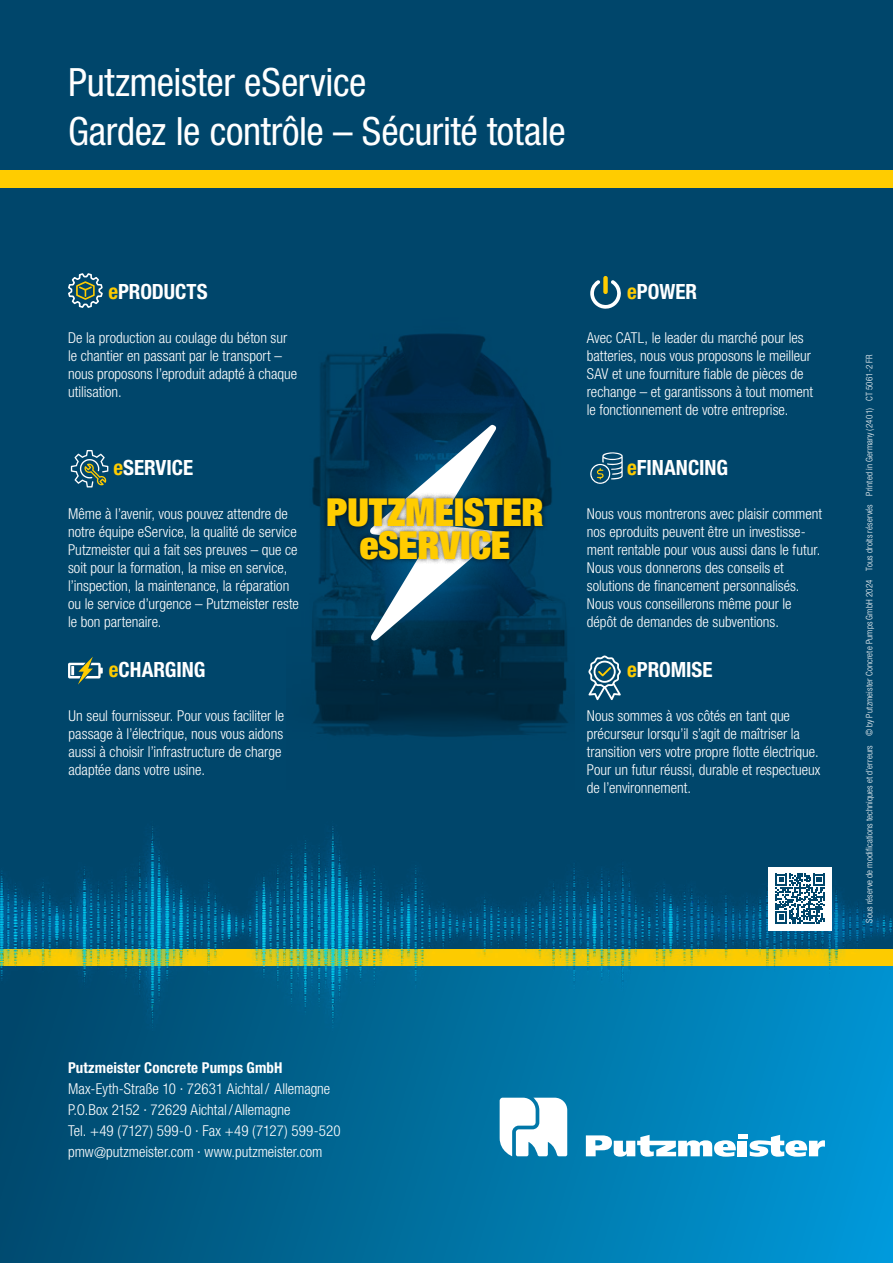
<style>
.page{position:relative;width:893px;height:1263px;background:#fff}
.page>*{position:absolute;margin:0;border:0;box-sizing:border-box;transform-origin:0 0}
.t1{font:condensed 39px/48.8px "Helvetica Neue LT Pro";letter-spacing:-.01em;color:#fff}
.t2{font:900 condensed 38.7px/32.4px "Helvetica Neue LT Pro";letter-spacing:-.01em;color:#fc0;text-align:center}
.t3{font:700 condensed 21px "Helvetica Neue LT Pro";color:#fff}
.t4{font:300 condensed 15px/18px "Helvetica Neue LT Pro";color:#fff}
.t5{font:700 condensed 15px "Helvetica Neue LT Pro";letter-spacing:.005em;color:#fff}
.t6{font:300 condensed 9px "Helvetica Neue LT Pro";letter-spacing:.015em;color:#fff}
.s1{color:#fc0}
</style>
<div class="page">
<div style="left:0;top:965px;width:893px;height:298px;background:linear-gradient(to right,#00486b,#0098d6)"></div>
<div style="left:0;top:0;width:893px;height:948px;background:#00466b"></div>
<svg style="left:500px;top:1098px;width:67px;height:58px"></svg>
<svg style="left:586px;top:1135px;width:239px;height:22px"></svg>
<div style="left:0;top:170px;width:893px;height:17px;background:#fc0"></div>
<svg style="left:286px;top:339px;width:289px;height:387px"></svg>
<svg style="left:370px;top:425px;width:127px;height:215px"></svg>
<div style="left:322px;top:493px;width:227px;height:72px;background:#000;opacity:.75"></div>
<svg style="left:68px;top:273px;width:35px;height:35px"></svg>
<img style="left:0;top:1037px;width:893px;height:15px">
<svg style="left:0;top:826px;width:893px;height:211px"></svg>
<svg style="left:71px;top:450px;width:37px;height:37px"></svg>
<svg style="left:588px;top:655px;width:33px;height:45px"></svg>
<svg style="left:590px;top:276px;width:31px;height:33px"></svg>
<svg style="left:68px;top:657px;width:35px;height:27px"></svg>
<svg style="left:590px;top:452px;width:33px;height:32px"></svg>
<div style="left:768px;top:867px;width:64px;height:63px;background:#fff"></div>
<svg style="left:775px;top:874px;width:50px;height:49px"></svg>
<h1 class="t1" style="left:68px;top:57px;width:499px">Putzmeister eService<br>Gardez le contrôle – Sécurité totale</h1>
<h3 class="t3" style="left:108px;top:278px;width:101px"><span class="s1">e</span>PRODUCTS</h3>
<h3 class="t3" style="left:627px;top:278px;width:72px"><span class="s1">e</span>POWER</h3>
<p class="t4" style="left:68px;top:328px;width:231px">De la production au coulage du béton sur le chantier en passant par le transport – nous proposons l’eproduit adapté à chaque utilisation.</p>
<p class="t4" style="left:587px;top:328px;width:228px">Avec CATL, le leader du marché pour les batteries, nous vous proposons le meilleur SAV et une fourniture fiable de pièces de rechange – et garantissons à tout moment le fonctionnement de votre entreprise.</p>
<h3 class="t3" style="left:113px;top:455px;width:81px"><span class="s1">e</span>SERVICE</h3>
<p class="t4" style="left:68px;top:505px;width:232px">Même à l’avenir, vous pouvez attendre de notre équipe eService, la qualité de service Putzmeister qui a fait ses preuves – que ce soit pour la formation, la mise en service, l’inspection, la maintenance, la réparation ou le service d’urgence – Putzmeister reste le bon partenaire.</p>
<h2 class="t2" style="left:326px;top:495px;width:219px">PUTZMEISTER eSERVICE</h2>
<h3 class="t3" style="left:627px;top:455px;width:102px"><span class="s1">e</span>FINANCING</h3>
<p class="t4" style="left:587px;top:505px;width:237px">Nous vous montrerons avec plaisir comment nos eproduits peuvent être un investisse&shy;ment rentable pour vous aussi dans le futur.<br>Nous vous donnerons des conseils et solutions de financement personnalisés.<br>Nous vous conseillerons même pour le dépôt de demandes de subventions.</p>
<h3 class="t3" style="left:109px;top:657px;width:98px"><span class="s1">e</span>CHARGING</h3>
<h3 class="t3" style="left:627px;top:657px;width:87px"><span class="s1">e</span>PROMISE</h3>
<p class="t4" style="left:69px;top:707px;width:217px">Un seul fournisseur. Pour vous faciliter le passage à l’électrique, nous vous aidons aussi à choisir l’infrastructure de charge adaptée dans votre usine.</p>
<p class="t4" style="left:587px;top:707px;width:235px">Nous sommes à vos côtés en tant que précurseur lorsqu’il s’agit de maîtriser la transition vers votre propre flotte électrique.<br>Pour un futur réussi, durable et respectueux de l’environnement.</p>
<p class="t6" style="left:864px;top:923px;width:570px;rotate:-90deg">Sous réserve de modifications techniques et d’erreurs © by Putzmeister Concrete Pumps GmbH 2024 Tous droits réservés Printed in Germany (2401) CT 5061-2 FR</p>
<p class="t5" style="left:68px;top:1058px;width:216px">Putzmeister Concrete Pumps GmbH</p>
<p class="t4" style="left:68px;top:1078px;width:274px;line-height:21px">Max-Eyth-Straße 10 · 72631 Aichtal/ Allemagne P.O.Box 2152 · 72629 Aichtal/Allemagne<br>Tel. +49 (7127) 599-0 · Fax +49 (7127) 599-520 pmw@putzmeister.com · www.putzmeister.com</p>
</div>
